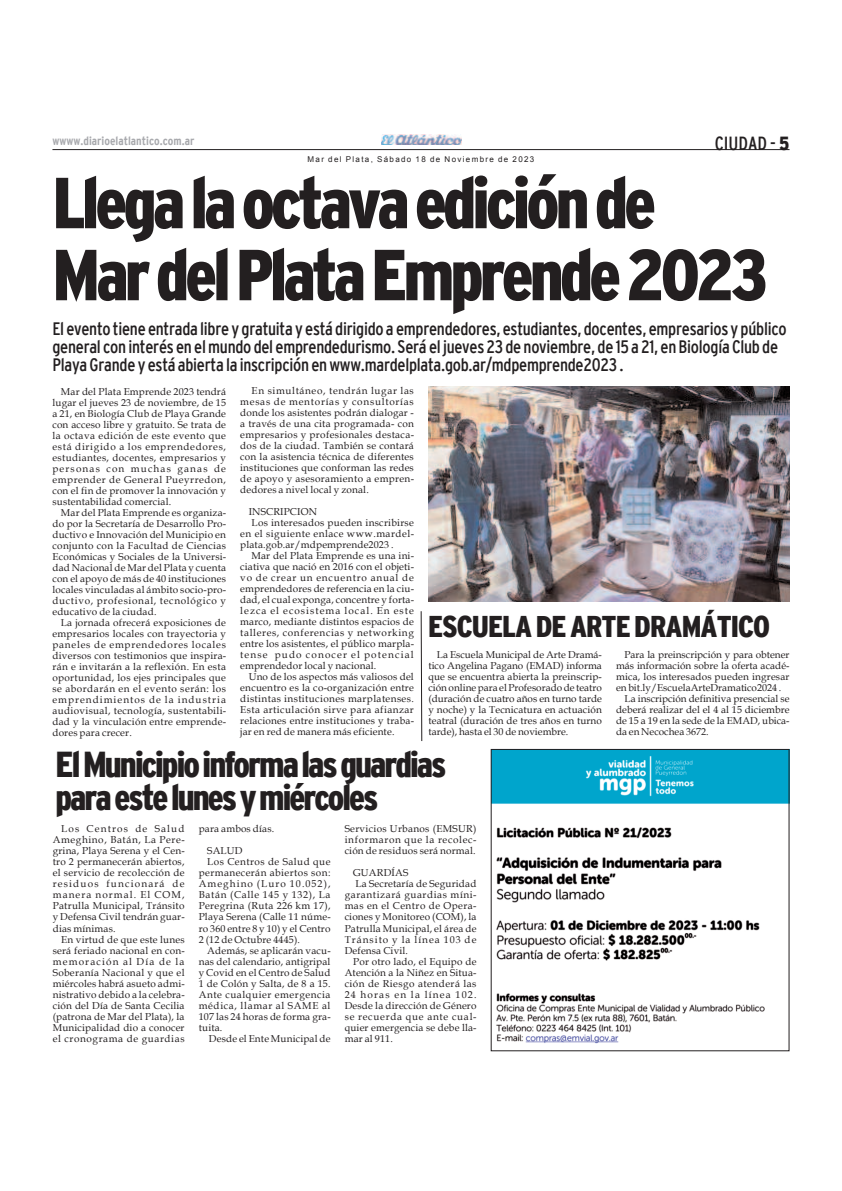
<style>
.page{position:relative;width:842px;height:1191px;background:#fff}
.page>*{position:absolute;margin:0;border:0;box-sizing:border-box;transform-origin:0 0}
.t1{font:900 condensed 72px/72px "Interstate";letter-spacing:-.055em;color:#231f20}
.t2{font:900 condensed 36px/33px "Interstate";letter-spacing:-.055em;color:#231f20}
.t3{font:900 condensed 30px "Interstate";letter-spacing:-.035em;color:#231f20}
.t4{font:condensed 19px "Interstate";color:#231f20}
.t5{font:condensed 18px/18px "Interstate";letter-spacing:-.015em;color:#231f20}
.t6{font:700 condensed 12px "Interstate";color:#a8a9ad}
.t7{font:10px/11px "Book Antiqua";letter-spacing:.015em;color:#231f20;text-align:justify}
.t8{font:10px "Book Antiqua";letter-spacing:.045em;color:#231f20}
.t9{font:10px "Book Antiqua";letter-spacing:.035em;color:#231f20}
.t10{font:10px "Book Antiqua";letter-spacing:.105em;color:#231f20}
.t11{font:10px "Book Antiqua";letter-spacing:.055em;color:#231f20}
.t12{font:10px "Book Antiqua";letter-spacing:.115em;color:#231f20}
.t13{font:10px "Book Antiqua";letter-spacing:.065em;color:#231f20}
.t14{font:10px "Book Antiqua";letter-spacing:.06em;color:#231f20}
.t15{font:10px "Book Antiqua";letter-spacing:.08em;color:#231f20}
.t16{font:10px "Book Antiqua";letter-spacing:.04em;color:#231f20}
.t17{font:10px "Book Antiqua";letter-spacing:.075em;color:#231f20}
.t18{font:10px "Book Antiqua";letter-spacing:.1em;color:#231f20}
.t19{font:8px "Arial";letter-spacing:.165em;color:#231f20}
.s1{font-weight:900}
</style>
<div class="page">
<hr style="left:52px;top:149px;width:737px;height:1px;background:#231f20">
<img style="left:381px;top:135px;width:80px;height:9px">
<img style="left:428px;top:386px;width:361px;height:216px">
<img style="left:493px;top:751px;width:294px;height:293px">
<svg style="left:420px;top:611px;width:3px;height:130px"></svg>
<p class="t6" style="left:52px;top:134px;width:143px">wwww.diarioelatlantico.com.ar</p>
<p class="t19" style="left:308px;top:155px;width:228px">Mar del Plata, Sábado 18 de Noviembre de 2023</p>
<h3 class="t4" style="left:715px;top:133px;width:76px">CIUDAD - <span class="s1">5</span></h3>
<h1 class="t1" style="left:52px;top:167px;width:717px">Llegalaoctavaediciónde<br>MardelPlataEmprende2023</h1>
<p class="t5" style="left:52px;top:319px;width:736px">El evento tiene entrada libre y gratuita y está dirigido a emprendedores, estudiantes, docentes, empresarios y público general con interés en elmundo del emprendedurismo. Será el jueves 23 de noviembre, de 15 a 21, enBiología Club de<br>PlayaGrande y está abierta la inscripción enwww.mardelplata.gob.ar/mdpemprende2023 .</p>
<p class="t7" style="left:52px;top:386px;width:175px;text-indent:9px">Mar del Plata Emprende 2023 tendrá lugar el jueves 23 de noviembre, de 15 a 21, en Biología Club de Playa Grande con acceso libre y gratuito. Se trata de la octava edición de este evento que está dirigido a los emprendedores, estudiantes, docentes, empresarios y personas con muchas ganas de emprender de General Pueyrredon, con el fin de promover la innovación y sustentabilidad comercial.</p>
<p class="t7" style="left:52px;top:507px;width:175px;text-indent:9px">Mar del Plata Emprende es organiza&shy;do por la Secretaría de Desarrollo Pro&shy;ductivo e Innovación del Municipio en conjunto con la Facultad de Ciencias Económicas y Sociales de la Universi&shy;dad Nacional de Mar del Plata y cuenta con el apoyo de más de 40 instituciones locales vinculadas al ámbito socio-pro&shy;ductivo, profesional, tecnológico y educativo de la ciudad.</p>
<p class="t7" style="left:52px;top:617px;width:175px;text-indent:9px">La jornada ofrecerá exposiciones de empresarios locales con trayectoria y paneles de emprendedores locales diversos con testimonios que inspira&shy;rán e invitarán a la reflexión. En esta oportunidad, los ejes principales que se abordarán en el evento serán: los emprendimientos de la industria audiovisual, tecnología, sustentabili&shy;dad y la vinculación entre emprende&shy;dores para crecer.</p>
<p class="t7" style="left:240px;top:385px;width:175px;text-indent:11px">En simultáneo, tendrán lugar las mesas de mentorías y consultorías donde los asistentes podrán dialogar - a través de una cita programada- con empresarios y profesionales destaca&shy;dos de la ciudad. También se contará con la asistencia técnica de diferentes instituciones que conforman las redes de apoyo y asesoramiento a empren&shy;dedores a nivel local y zonal.</p>
<p class="t7" style="left:249px;top:506px;width:70px">INSCRIPCION</p>
<p class="t7" style="left:252px;top:517px;width:164px">Los interesados pueden inscribirse</p>
<p class="t8" style="left:240px;top:527px;width:175px">en el siguiente enlace www.mardel-</p>
<p class="t7" style="left:240px;top:539px;width:155px">plata.gob.ar/mdpemprende2023 .</p>
<p class="t7" style="left:252px;top:550px;width:164px">Mar del Plata Emprende es una ini-</p>
<p class="t7" style="left:240px;top:561px;width:175px">ciativa que nació en 2016 con el objeti-</p>
<p class="t15" style="left:240px;top:571px;width:175px">vo de crear un encuentro anual de</p>
<p class="t7" style="left:240px;top:583px;width:175px">emprendedores de referencia en la ciu-</p>
<p class="t7" style="left:240px;top:594px;width:175px">dad, el cual exponga, concentre y forta-</p>
<p class="t10" style="left:240px;top:604px;width:175px">lezca el ecosistema local. En este</p>
<p class="t7" style="left:240px;top:616px;width:175px">marco, mediante distintos espacios de</p>
<p class="t14" style="left:240px;top:626px;width:175px">talleres, conferencias y networking</p>
<p class="t7" style="left:240px;top:638px;width:175px">entre los asistentes, el público marpla-</p>
<p class="t12" style="left:240px;top:648px;width:175px">tense pudo conocer el potencial</p>
<p class="t7" style="left:240px;top:660px;width:138px">emprendedor local y nacional.</p>
<p class="t7" style="left:249px;top:671px;width:167px">Uno de los aspectos más valiosos del</p>
<p class="t7" style="left:240px;top:682px;width:175px">encuentro es la co-organización entre</p>
<p class="t9" style="left:240px;top:692px;width:175px">distintas instituciones marplatenses.</p>
<p class="t8" style="left:240px;top:703px;width:175px">Esta articulación sirve para afianzar</p>
<p class="t7" style="left:240px;top:715px;width:175px">relaciones entre instituciones y traba-</p>
<p class="t7" style="left:240px;top:726px;width:156px">jar en red de manera más eficiente.</p>
<h3 class="t3" style="left:428px;top:610px;width:344px">ESCUELADEARTEDRAMÁTICO</h3>
<p class="t7" style="left:428px;top:649px;width:175px;text-indent:9px">La Escuela Municipal de Arte Dramá&shy;tico Angelina Pagano (EMAD) informa que se encuentra abierta la preinscrip&shy;ción online para elProfesoradode teatro (duración de cuatro años en turno tarde y noche) y la Tecnicatura en actuación teatral (duración de tres años en turno tarde), hasta el 30 de noviembre.</p>
<p class="t7" style="left:625px;top:649px;width:166px">Para la preinscripción y para obtener</p>
<p class="t7" style="left:616px;top:660px;width:175px">más información sobre la oferta acadé-</p>
<p class="t7" style="left:616px;top:671px;width:175px">mica, los interesados pueden ingresar</p>
<p class="t7" style="left:616px;top:682px;width:167px">en bit.ly/EscuelaArteDramatico2024 .</p>
<p class="t7" style="left:625px;top:693px;width:166px">La inscripción definitiva presencial se</p>
<p class="t7" style="left:616px;top:704px;width:175px">deberá realizar del el 4 al 15 diciembre</p>
<p class="t7" style="left:616px;top:715px;width:175px">de 15 a 19 en la sede de la EMAD, ubica-</p>
<p class="t7" style="left:616px;top:726px;width:94px">da en Necochea 3672.</p>
<h2 class="t2" style="left:56px;top:748px;width:392px">ElMunicipioinformalasguardias paraestelunesymiércoles</h2>
<p class="t7" style="left:53px;top:823px;width:133px;text-indent:9px">Los Centros de Salud Ameghino, Batán, La Pere&shy;grina, Playa Serena y el Cen&shy;tro 2 permanecerán abiertos, el servicio de recolección de residuos funcionará de manera normal. El COM, Patrulla Municipal, Tránsito y Defensa Civil tendrán guar&shy;dias mínimas.</p>
<p class="t7" style="left:53px;top:933px;width:133px;text-indent:9px">En virtud de que este lunes será feriado nacional en con&shy;memoración al Día de la Soberanía Nacional y que el miércoles habrá asueto admi&shy;nistrativo debido a la celebra&shy;ción del Día de Santa Cecilia (patrona de Mar del Plata), la Municipalidad dio a conocer el cronograma de guardias</p>
<p class="t7" style="left:199px;top:823px;width:77px">para ambos días.</p>
<p class="t7" style="left:207px;top:845px;width:37px">SALUD</p>
<p class="t8" style="left:207px;top:856px;width:125px">Los Centros de Salud que</p>
<p class="t16" style="left:199px;top:867px;width:133px">permanecerán abiertos son:</p>
<p class="t10" style="left:199px;top:878px;width:133px">Ameghino (Luro 10.052),</p>
<p class="t13" style="left:199px;top:889px;width:133px">Batán (Calle 145 y 132), La</p>
<p class="t9" style="left:199px;top:900px;width:133px">Peregrina (Ruta 226 km 17),</p>
<p class="t7" style="left:199px;top:911px;width:133px">Playa Serena (Calle 11 núme-</p>
<p class="t7" style="left:199px;top:922px;width:133px">ro 360 entre 8 y 10) y el Centro</p>
<p class="t7" style="left:199px;top:933px;width:103px">2 (12 de Octubre 4445).</p>
<p class="t7" style="left:207px;top:944px;width:125px">Además, se aplicarán vacu-</p>
<p class="t7" style="left:199px;top:955px;width:133px">nas del calendario, antigripal</p>
<p class="t7" style="left:199px;top:966px;width:133px">y Covid en el Centro de Salud</p>
<p class="t7" style="left:199px;top:977px;width:133px">1 de Colón y Salta, de 8 a 15.</p>
<p class="t11" style="left:199px;top:988px;width:133px">Ante cualquier emergencia</p>
<p class="t13" style="left:199px;top:999px;width:133px">médica, llamar al SAME al</p>
<p class="t7" style="left:199px;top:1010px;width:133px">107 las 24 horas de forma gra-</p>
<p class="t7" style="left:199px;top:1021px;width:25px">tuita.</p>
<p class="t7" style="left:209px;top:1032px;width:123px">Desde el Ente Municipal de</p>
<p class="t7" style="left:345px;top:823px;width:133px">Servicios Urbanos (EMSUR) informaron que la recolec&shy;ción de residuos será normal.</p>
<p class="t7" style="left:353px;top:867px;width:57px">GUARDÍAS</p>
<p class="t7" style="left:355px;top:878px;width:123px">La Secretaría de Seguridad</p>
<p class="t11" style="left:345px;top:889px;width:133px">garantizará guardias míni-</p>
<p class="t8" style="left:345px;top:900px;width:133px">mas en el Centro de Opera-</p>
<p class="t7" style="left:345px;top:911px;width:133px">ciones y Monitoreo (COM), la</p>
<p class="t7" style="left:345px;top:922px;width:133px">Patrulla Municipal, el área de</p>
<p class="t18" style="left:345px;top:933px;width:133px">Tránsito y la línea 103 de</p>
<p class="t7" style="left:345px;top:944px;width:65px">Defensa Civil.</p>
<p class="t7" style="left:353px;top:955px;width:125px">Por otro lado, el Equipo de</p>
<p class="t7" style="left:345px;top:966px;width:133px">Atención a la Niñez en Situa-</p>
<p class="t8" style="left:345px;top:977px;width:133px">ción de Riesgo atenderá las</p>
<p class="t12" style="left:345px;top:988px;width:133px">24 horas en la línea 102.</p>
<p class="t7" style="left:345px;top:999px;width:133px">Desde la dirección de Género</p>
<p class="t17" style="left:345px;top:1010px;width:133px">se recuerda que ante cual-</p>
<p class="t7" style="left:345px;top:1021px;width:133px">quier emergencia se debe lla-</p>
<p class="t7" style="left:345px;top:1032px;width:50px">mar al 911.</p>
</div>
